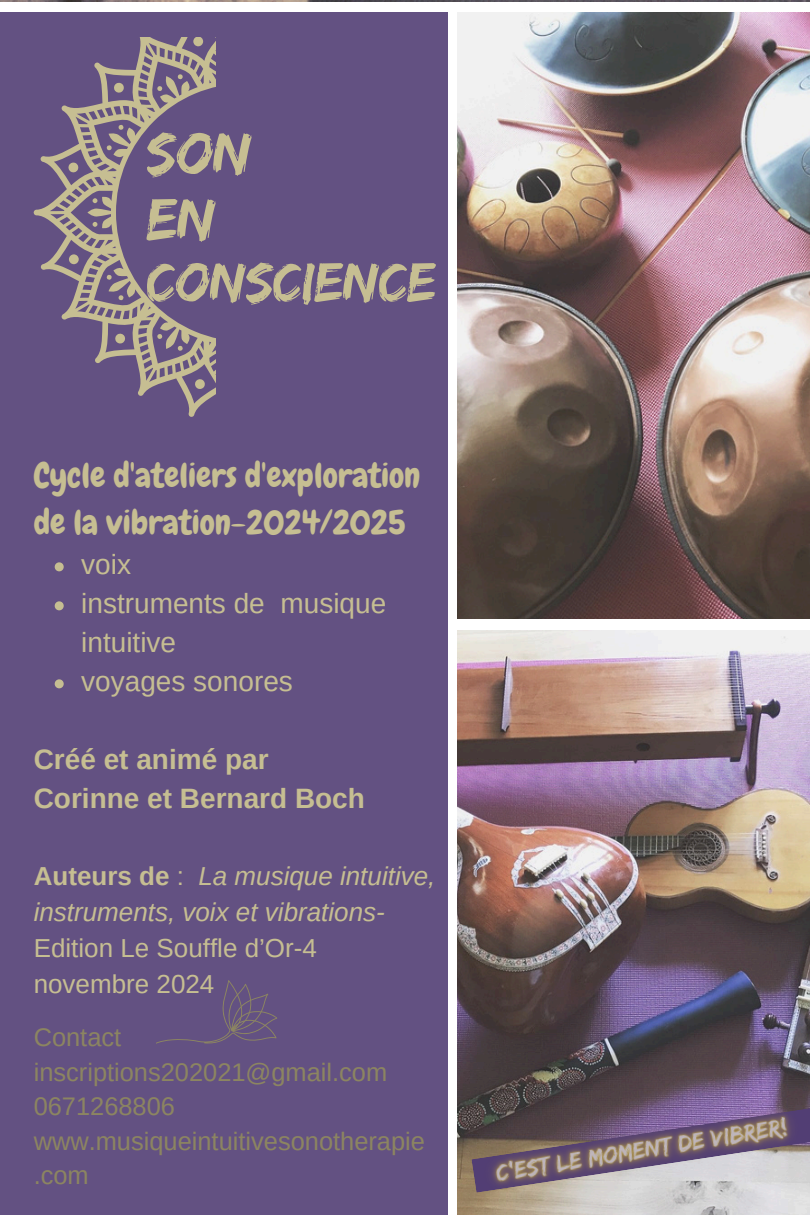
<style>
.page{position:relative;width:810px;height:1215px;background:#fff}
.page>*{position:absolute;margin:0;border:0;box-sizing:border-box;transform-origin:0 0}
.t1{font:62px/66px "Edo";color:#c6be92}
.t2{font:58px "Edo";letter-spacing:-.01em;color:#c6be92}
.t3{font:34px/46.4px "Chewy";color:#c6be92}
.t4{font:28px/39px "Arimo";color:#c6be92}
.t5{font:700 28px/39px "Arimo";color:#c6be92}
.t6{font:italic 26px/36px "Arimo";color:#c6be92}
.t7{font:26px/36px "Arimo";color:#c6be92}
.t8{font:25.4px/34.4px "Arimo";color:#8c8561}
.s1{font-weight:700;font-style:normal}
.s2{font-style:normal}
</style>
<div class="page">
<img style="left:0;top:0;width:810px;height:2px">
<div style="left:0;top:12px;width:447px;height:1203px;background:#635182"></div>
<img style="left:457px;top:12px;width:353px;height:607px">
<img style="left:457px;top:630px;width:353px;height:445px">
<svg style="left:34px;top:37px;width:181px;height:380px"></svg>
<svg style="left:93px;top:198px;width:4px;height:5px"></svg>
<svg style="left:93px;top:222px;width:4px;height:5px"></svg>
<div style="left:69px;top:254px;width:10px;height:10px;background:#c6be92;border-radius:50%"></div>
<svg style="left:118px;top:125px;width:6px;height:5px"></svg>
<svg style="left:106px;top:145px;width:6px;height:6px"></svg>
<svg style="left:68px;top:162px;width:11px;height:11px"></svg>
<svg style="left:177px;top:74px;width:6px;height:6px"></svg>
<svg style="left:157px;top:86px;width:6px;height:5px"></svg>
<svg style="left:113px;top:82px;width:11px;height:11px"></svg>
<div style="left:193px;top:37px;width:10px;height:9px;background:#c6be92;border-radius:50%"></div>
<svg style="left:156px;top:980px;width:121px;height:64px"></svg>
<svg style="left:55px;top:562px;width:9px;height:9px"></svg>
<svg style="left:55px;top:601px;width:9px;height:9px"></svg>
<svg style="left:55px;top:679px;width:9px;height:9px"></svg>
<img style="left:457px;top:1075px;width:353px;height:140px">
<h1 class="t1" style="left:147px;top:118px;width:107px">SON<br>EN</h1>
<h2 class="t2" style="left:147px;top:248px;width:291px">CONSCIENCE</h2>
<h3 class="t3" style="left:34px;top:453px;width:388px">Cycle d'ateliers d'exploration de la vibration-2024/2025</h3>
<p class="t4" style="left:81px;top:545px;width:306px">voix<br>instruments de musique intuitive<br>voyages sonores</p>
<p class="t5" style="left:34px;top:741px;width:333px">Créé et animé par<br>Corinne et Bernard Boch</p>
<p class="t6" style="left:34px;top:858px;width:403px"><span class="s1">Auteurs de</span> <span class="s2">:</span> La musique intuitive, instruments, voix et vibrations-</p>
<p class="t7" style="left:34px;top:930px;width:285px">Edition Le Souffle d’Or-4 novembre 2024</p>
<p class="t8" style="left:34px;top:1021px;width:393px">Contact inscriptions202021@gmail.com<br>0671268806 www.musiqueintuitivesonotherapie .com</p>
</div>
